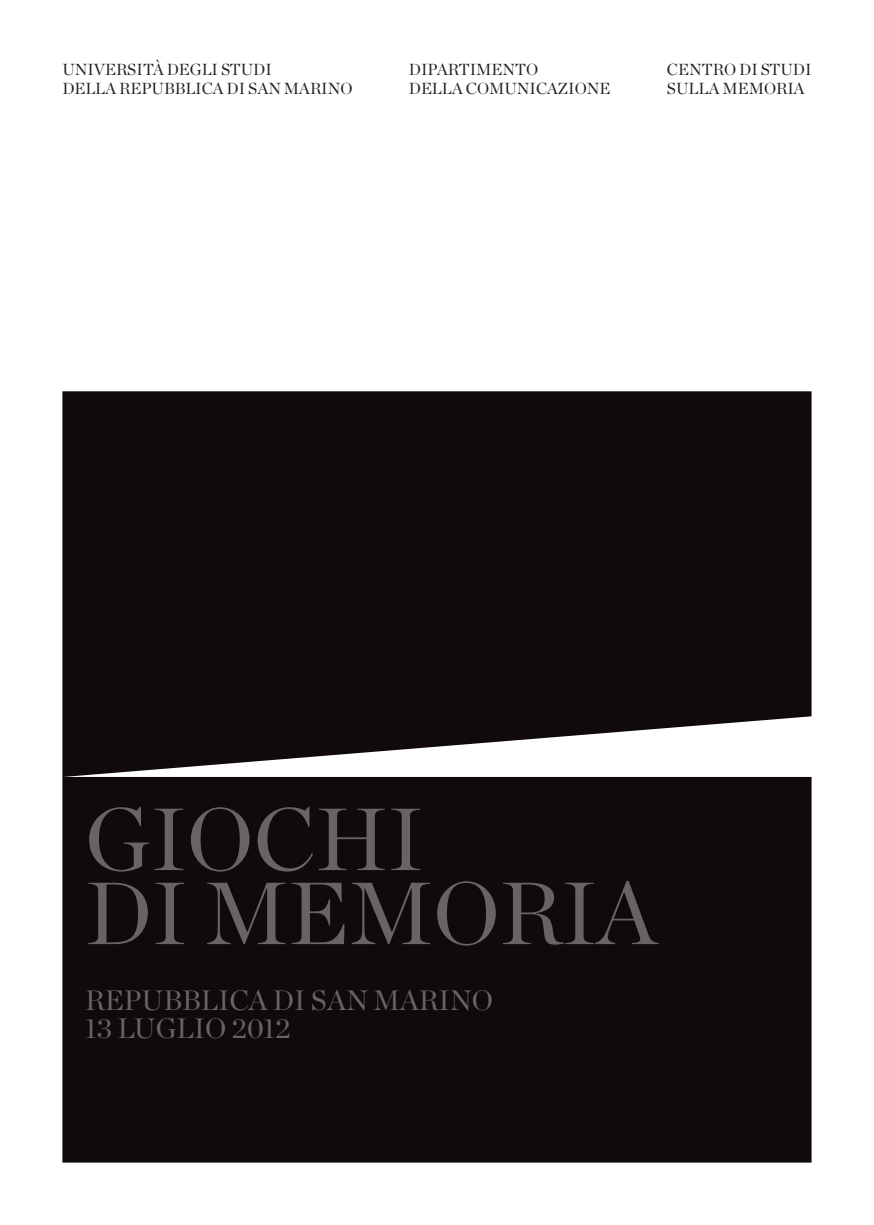
<style>
.page{position:relative;width:874px;height:1225px;background:#fff}
.page>*{position:absolute;margin:0;border:0;box-sizing:border-box;transform-origin:0 0}
.t1{font:88px/74px "Chronicle Display";color:#666465}
.t2{font:28px/28px "Chronicle Display";color:#666465}
.t3{font:16px/19.2px "Chronicle Display";color:#231f20}
</style>
<div class="page">
<div style="left:62px;top:391px;width:749px;height:771px;background:#110a0c"></div>
<p class="t3" style="left:62px;top:59px;width:291px">UNIVERSITÀ DEGLI STUDI<br>DELLA REPUBBLICA DI SAN MARINO</p>
<p class="t3" style="left:408px;top:59px;width:203px">DIPARTIMENTO<br>DELLA COMUNICAZIONE</p>
<p class="t3" style="left:666px;top:59px;width:146px">CENTRO DI STUDI<br>SULLA MEMORIA</p>
<h1 class="t1" style="left:85px;top:796px;width:572px">GIOCHI<br>DI MEMORIA</h1>
<h2 class="t2" style="left:85px;top:984px;width:409px">REPUBBLICA DI SAN MARINO<br>13 LUGLIO 2012</h2>
</div>
